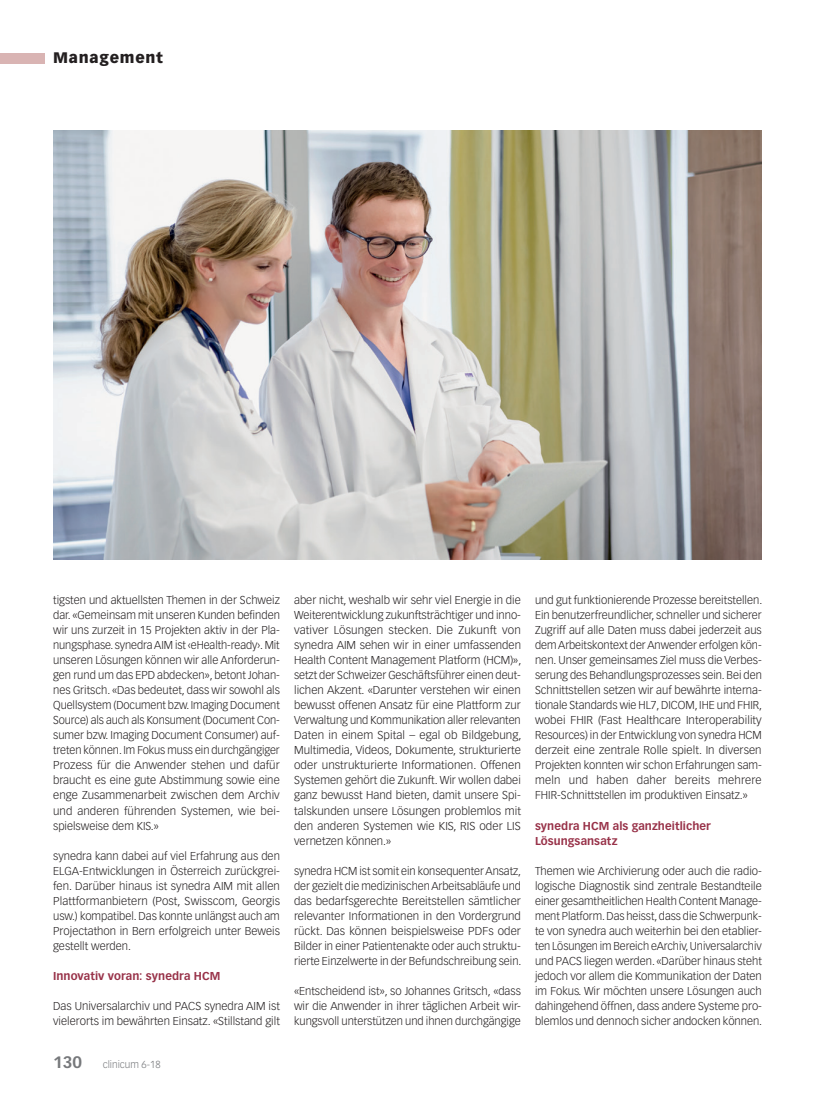
<style>
.page{position:relative;width:815px;height:1099px;background:#fff}
.page>*{position:absolute;margin:0;border:0;box-sizing:border-box;transform-origin:0 0}
.t1{font:900 15px "Vectora LT Std";letter-spacing:.05em;color:#231f20}
.Lauftext{font:300 11.25px/15px "Vectora LT Std";color:#231f20;text-align:justify}
.ZT_MM{font:700 11.25px/15px "Vectora LT Std";letter-spacing:.005em;color:#983249}
.t2{font:300 10px "Vectora LT Std";color:#76787b}
.s1{font-weight:700;font-size:16.25px}
</style>
<div class="page">
<div style="left:0;top:53px;width:45px;height:10px;background:#d9b4b3"></div>
<img style="left:53px;top:130px;width:709px;height:429px">
<h1 class="t1" style="left:53px;top:49px;width:111px">Management</h1>
<p class="Lauftext" style="left:53px;top:593px;width:228px">tigsten und aktuellsten Themen in der Schweiz dar. «Gemeinsam mit unseren Kunden befinden wir uns zurzeit in 15 Projekten aktiv in der Pla&shy;nungsphase. synedra AIM ist ‹eHealth-ready›. Mit unseren Lösungen können wir alle Anforderun&shy;gen rund um das EPD abdecken», betont Johan&shy;nes Gritsch. «Das bedeutet, dass wir sowohl als Quellsystem (Document bzw. Imaging Document Source) als auch als Konsument (Document Con&shy;sumer bzw. Imaging Document Consumer) auf&shy;treten können. Im Fokus muss ein durchgängiger Prozess für die Anwender stehen und dafür braucht es eine gute Abstimmung sowie eine enge Zusammenarbeit zwischen dem Archiv und anderen führenden Systemen, wie bei&shy;spielsweise dem KIS.»</p>
<p class="Lauftext" style="left:53px;top:848px;width:228px">synedra kann dabei auf viel Erfahrung aus den ELGA-Entwicklungen in Österreich zurückgrei&shy;fen. Darüber hinaus ist synedra AIM mit allen Plattformanbietern (Post, Swisscom, Georgis usw.) kompatibel. Das konnte unlängst auch am Projectathon in Bern erfolgreich unter Beweis gestellt werden.</p>
<p class="ZT_MM" style="left:53px;top:968px;width:169px">Innovativ voran: synedra HCM</p>
<p class="Lauftext" style="left:53px;top:998px;width:228px">Das Universalarchiv und PACS synedra AIM ist vielerorts im bewährten Einsatz. «Stillstand gilt</p>
<p class="t2" style="left:53px;top:1058px;width:109px"><span class="s1">130</span> clinicum 6-18</p>
<p class="Lauftext" style="left:294px;top:593px;width:229px">aber nicht, weshalb wir sehr viel Energie in die Weiterentwicklung zukunftsträchtiger und inno&shy;vativer Lösungen stecken. Die Zukunft von synedra AIM sehen wir in einer umfassenden Health Content Management Platform (HCM)», setzt der Schweizer Geschäftsführer einen deut&shy;lichen Akzent. «Darunter verstehen wir einen bewusst offenen Ansatz für eine Plattform zur Verwaltung und Kommunikation aller relevanten Daten in einem Spital – egal ob Bildgebung, Multimedia, Videos, Dokumente, strukturierte oder unstrukturierte Informationen. Offenen Systemen gehört die Zukunft. Wir wollen dabei ganz bewusst Hand bieten, damit unsere Spi&shy;talskunden unsere Lösungen problemlos mit den anderen Systemen wie KIS, RIS oder LIS vernetzen können.»</p>
<p class="Lauftext" style="left:294px;top:863px;width:229px">synedra HCM ist somit ein konsequenter Ansatz, der gezielt die medizinischen Arbeitsabläufe und das bedarfsgerechte Bereitstellen sämtlicher relevanter Informationen in den Vordergrund rückt. Das können beispielsweise PDFs oder Bilder in einer Patientenakte oder auch struktu&shy;rierte Einzelwerte in der Befundschreibung sein.</p>
<p class="Lauftext" style="left:294px;top:983px;width:228px">«Entscheidend ist», so Johannes Gritsch, «dass wir die Anwender in ihrer täglichen Arbeit wir&shy;kungsvoll unterstützen und ihnen durchgängige</p>
<p class="Lauftext" style="left:535px;top:593px;width:229px">und gut funktionierende Prozesse bereitstellen.<br>Ein benutzerfreundlicher, schneller und sicherer Zugriff auf alle Daten muss dabei jederzeit aus dem Arbeitskontext der Anwender erfolgen kön&shy;nen. Unser gemeinsames Ziel muss die Verbes&shy;serung des Behandlungsprozesses sein. Bei den Schnittstellen setzen wir auf bewährte interna&shy;tionale Standards wie HL7, DICOM, IHE und FHIR, wobei FHIR (Fast Healthcare Interoperability Resources) in der Entwicklung von synedra HCM derzeit eine zentrale Rolle spielt. In diversen Projekten konnten wir schon Erfahrungen sam&shy;meln und haben daher bereits mehrere FHIR-Schnittstellen im produktiven Einsatz.»</p>
<p class="ZT_MM" style="left:535px;top:818px;width:177px">synedra HCM als ganzheitlicher<br>Lösungsansatz</p>
<p class="Lauftext" style="left:535px;top:863px;width:229px">Themen wie Archivierung oder auch die radio&shy;logische Diagnostik sind zentrale Bestandteile einer gesamtheitlichen Health Content Manage&shy;ment Platform. Das heisst, dass die Schwerpunk&shy;te von synedra auch weiterhin bei den etablier&shy;ten Lösungen im Bereich eArchiv, Universalarchiv und PACS liegen werden. «Darüber hinaus steht jedoch vor allem die Kommunikation der Daten im Fokus. Wir möchten unsere Lösungen auch dahingehend öffnen, dass andere Systeme pro&shy;blemlos und dennoch sicher andocken können.</p>
</div>
